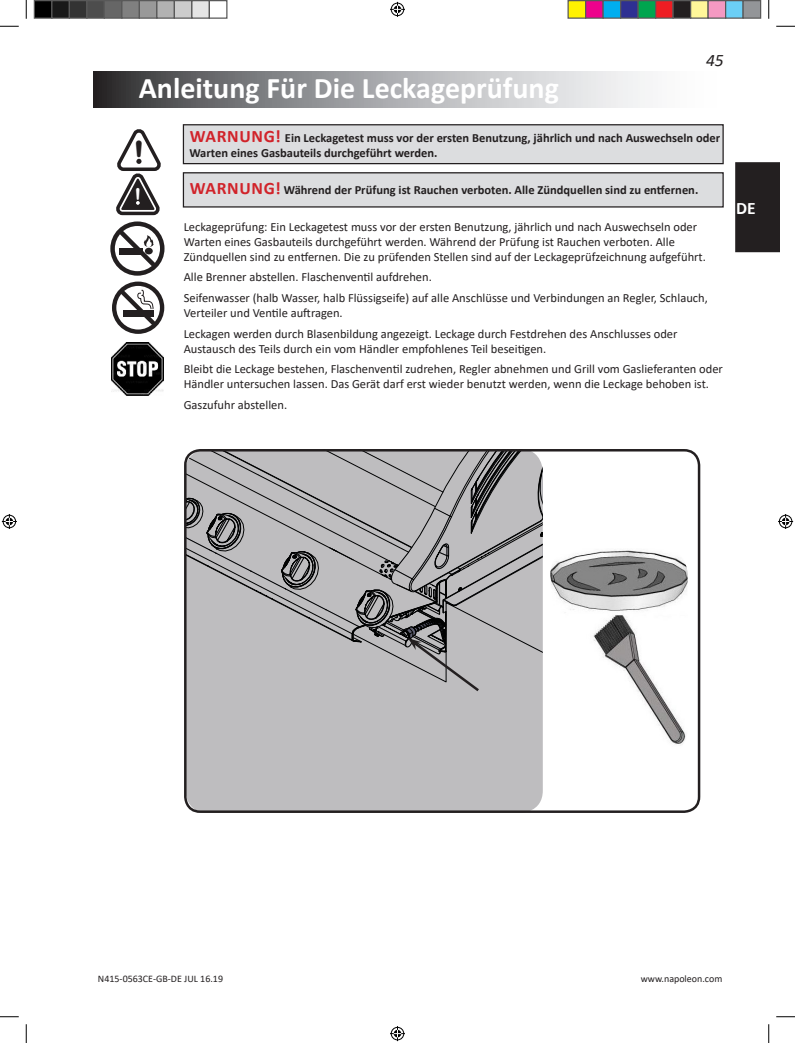
<style>
.page{position:relative;width:795px;height:1043px;background:#fff}
.page>*{position:absolute;margin:0;border:0;box-sizing:border-box;transform-origin:0 0}
.t1{font:700 37px "Courier New";color:#231f20;scale:.96 1}
.t2{font:700 30px "Calibri";color:#fff}
.t3{font:700 26.38px "Courier New";color:#fff;scale:.78 1}
.t4{font:italic 17.5px "Calibri";color:#231f20}
.t5{font:700 17.5px "Calibri";color:#fff}
.t6{font:12.5px/20.6px "Calibri";color:#231f20}
.t7{font:700 12.5px/15px "Calibri";color:#231f20}
.t8{font:10px "Calibri";color:#231f20}
.s1{font-size:17.5px;color:#d1232a}
</style>
<div class="page">
<div style="left:736px;top:163px;width:44px;height:88px;background:#231f20"></div>
<div style="left:735px;top:162px;width:45px;height:90px;border:1px solid #231f20"></div>
<svg style="left:94px;top:71px;width:551px;height:37px;background:#9d9ea1"></svg>
<img style="left:550px;top:550px;width:138px;height:194px">
<div style="left:186px;top:693px;width:167px;height:118px;background:#bebdbf"></div>
<div style="left:353px;top:693px;width:190px;height:116px;background:#bebdbf"></div>
<svg style="left:186px;top:451px;width:357px;height:242px;background:#adacae"></svg>
<div style="left:184px;top:449px;width:516px;height:364px;border:3px solid #231f20;border-radius:15px"></div>
<div style="left:183px;top:173px;width:540px;height:34px;background:#dcdddf"></div>
<div style="left:183px;top:172px;width:541px;height:35px;border:1px solid #231f20"></div>
<div style="left:183px;top:125px;width:540px;height:39px;background:#dcdddf"></div>
<div style="left:183px;top:124px;width:541px;height:40px;border:1px solid #231f20"></div>
<div style="left:112px;top:281px;width:52px;height:53px;border:4px solid #231f20;border-radius:50%"></div>
<svg style="left:114px;top:281px;width:46px;height:49px"></svg>
<div style="left:110px;top:221px;width:55px;height:55px;border:5px solid #231f20;border-radius:50%"></div>
<svg style="left:114px;top:225px;width:46px;height:46px"></svg>
<div style="left:119px;top:248px;width:24px;height:6px;background:#231f20"></div>
<div style="left:145px;top:248px;width:8px;height:6px;background:#231f20;border-radius:50%"></div>
<img style="left:111px;top:343px;width:53px;height:53px">
<svg style="left:116px;top:129px;width:45px;height:87px"></svg>
<svg style="left:0;top:25px;width:19px;height:2px"></svg>
<svg style="left:776px;top:25px;width:19px;height:2px"></svg>
<svg style="left:0;top:1016px;width:19px;height:1px"></svg>
<svg style="left:776px;top:1016px;width:19px;height:1px"></svg>
<svg style="left:25px;top:0;width:2px;height:19px"></svg>
<svg style="left:25px;top:1024px;width:2px;height:18px"></svg>
<svg style="left:768px;top:0;width:2px;height:19px"></svg>
<svg style="left:768px;top:1024px;width:2px;height:18px"></svg>
<svg style="left:390px;top:2px;width:15px;height:15px"></svg>
<svg style="left:390px;top:1026px;width:15px;height:15px"></svg>
<svg style="left:2px;top:514px;width:15px;height:15px"></svg>
<svg style="left:778px;top:514px;width:15px;height:15px"></svg>
<div style="left:34px;top:1px;width:18px;height:17px;background:#000"></div>
<div style="left:34px;top:0;width:19px;height:19px;border:1px solid #595959"></div>
<div style="left:52px;top:1px;width:17px;height:17px;background:#191919"></div>
<div style="left:51px;top:0;width:19px;height:19px;border:1px solid #595959"></div>
<div style="left:69px;top:1px;width:18px;height:17px;background:#333"></div>
<div style="left:69px;top:0;width:19px;height:19px;border:1px solid #595959"></div>
<div style="left:87px;top:1px;width:17px;height:17px;background:#4d4d4d"></div>
<div style="left:86px;top:0;width:19px;height:19px;border:1px solid #595959"></div>
<div style="left:104px;top:1px;width:18px;height:17px;background:#666"></div>
<div style="left:104px;top:0;width:19px;height:19px;border:1px solid #595959"></div>
<div style="left:122px;top:1px;width:17px;height:17px;background:#808080"></div>
<div style="left:121px;top:0;width:19px;height:19px;border:1px solid #595959"></div>
<div style="left:139px;top:1px;width:18px;height:17px;background:#999"></div>
<div style="left:139px;top:0;width:19px;height:19px;border:1px solid #595959"></div>
<div style="left:157px;top:1px;width:17px;height:17px;background:#b2b2b2"></div>
<div style="left:156px;top:0;width:19px;height:19px;border:1px solid #595959"></div>
<div style="left:174px;top:1px;width:18px;height:17px;background:#ccc"></div>
<div style="left:174px;top:0;width:19px;height:19px;border:1px solid #595959"></div>
<div style="left:192px;top:1px;width:17px;height:17px;background:#e5e5e5"></div>
<div style="left:191px;top:0;width:19px;height:19px;border:1px solid #595959"></div>
<div style="left:209px;top:0;width:19px;height:19px;border:1px solid #595959"></div>
<div style="left:568px;top:1px;width:18px;height:17px;background:#fff101"></div>
<div style="left:568px;top:0;width:18px;height:19px;border:1px solid #595959"></div>
<div style="left:586px;top:1px;width:17px;height:17px;background:#ed028c"></div>
<div style="left:585px;top:0;width:19px;height:19px;border:1px solid #595959"></div>
<div style="left:603px;top:1px;width:18px;height:17px;background:#00aeef"></div>
<div style="left:603px;top:0;width:18px;height:19px;border:1px solid #595959"></div>
<div style="left:621px;top:1px;width:17px;height:17px;background:#2e3092"></div>
<div style="left:620px;top:0;width:19px;height:19px;border:1px solid #595959"></div>
<div style="left:638px;top:1px;width:18px;height:17px;background:#00a54f"></div>
<div style="left:638px;top:0;width:18px;height:19px;border:1px solid #595959"></div>
<div style="left:656px;top:1px;width:17px;height:17px;background:#ee1d23"></div>
<div style="left:655px;top:0;width:19px;height:19px;border:1px solid #595959"></div>
<div style="left:673px;top:1px;width:18px;height:17px;background:#231f20"></div>
<div style="left:673px;top:0;width:18px;height:19px;border:1px solid #595959"></div>
<div style="left:691px;top:1px;width:17px;height:17px;background:#fff79a"></div>
<div style="left:690px;top:0;width:19px;height:19px;border:1px solid #595959"></div>
<div style="left:708px;top:1px;width:18px;height:17px;background:#f499c2"></div>
<div style="left:708px;top:0;width:18px;height:19px;border:1px solid #595959"></div>
<div style="left:726px;top:1px;width:17px;height:17px;background:#6bcff6"></div>
<div style="left:725px;top:0;width:19px;height:19px;border:1px solid #595959"></div>
<div style="left:743px;top:1px;width:18px;height:17px;background:#939598"></div>
<div style="left:743px;top:0;width:18px;height:19px;border:1px solid #595959"></div>
<h3 class="t4" style="left:706px;top:54px;width:19px">45</h3>
<h2 class="t2" style="left:139px;top:67px;width:422px">Anleitung Für Die Leckageprüfung</h2>
<p class="t7" style="left:189px;top:130px;width:532px"><span class="s1">WARNUNG!</span> Ein Leckagetest muss vor der ersten Benutzung, jährlich und nach Auswechseln oder<br>Warten eines Gasbauteils durchgeführt werden.</p>
<p class="t7" style="left:190px;top:182px;width:510px"><span class="s1">WARNUNG!</span> Während der Prüfung ist Rauchen verboten. Alle Zündquellen sind zu entfernen.</p>
<p class="t6" style="left:184px;top:219px;width:524px;line-height:15px">Leckageprüfung: Ein Leckagetest muss vor der ersten Benutzung, jährlich und nach Auswechseln oder<br>Warten eines Gasbauteils durchgeführt werden. Während der Prüfung ist Rauchen verboten. Alle<br>Zündquellen sind zu entfernen. Die zu prüfenden Stellen sind auf der Leckageprüfzeichnung aufgeführt.</p>
<p class="t6" style="left:184px;top:267px;width:526px">Alle Brenner abstellen. Flaschenventil aufdrehen.<br>Seifenwasser (halb Wasser, halb Flüssigseife) auf alle Anschlüsse und Verbindungen an Regler, Schlauch,</p>
<p class="t6" style="left:184px;top:302px;width:495px">Verteiler und Ventile auftragen.<br>Leckagen werden durch Blasenbildung angezeigt. Leckage durch Festdrehen des Anschlusses oder</p>
<p class="t6" style="left:184px;top:338px;width:541px">Austausch des Teils durch ein vom Händler empfohlenes Teil beseitigen.<br>Bleibt die Leckage bestehen, Flaschenventil zudrehen, Regler abnehmen und Grill vom Gaslieferanten oder</p>
<p class="t6" style="left:184px;top:374px;width:527px">Händler untersuchen lassen. Das Gerät darf erst wieder benutzt werden, wenn die Leckage behoben ist.<br>Gaszufuhr abstellen.</p>
<h1 class="t1" style="left:129px;top:129px;width:24px">!</h1>
<h3 class="t3" style="left:132px;top:180px;width:17px">!</h3>
<h3 class="t5" style="left:736px;top:200px;width:21px">DE</h3>
<p class="t8" style="left:98px;top:974px;width:127px">N415-0563CE-GB-DE JUL 16.19</p>
<p class="t8" style="left:641px;top:974px;width:83px">www.napoleon.com</p>
</div>
